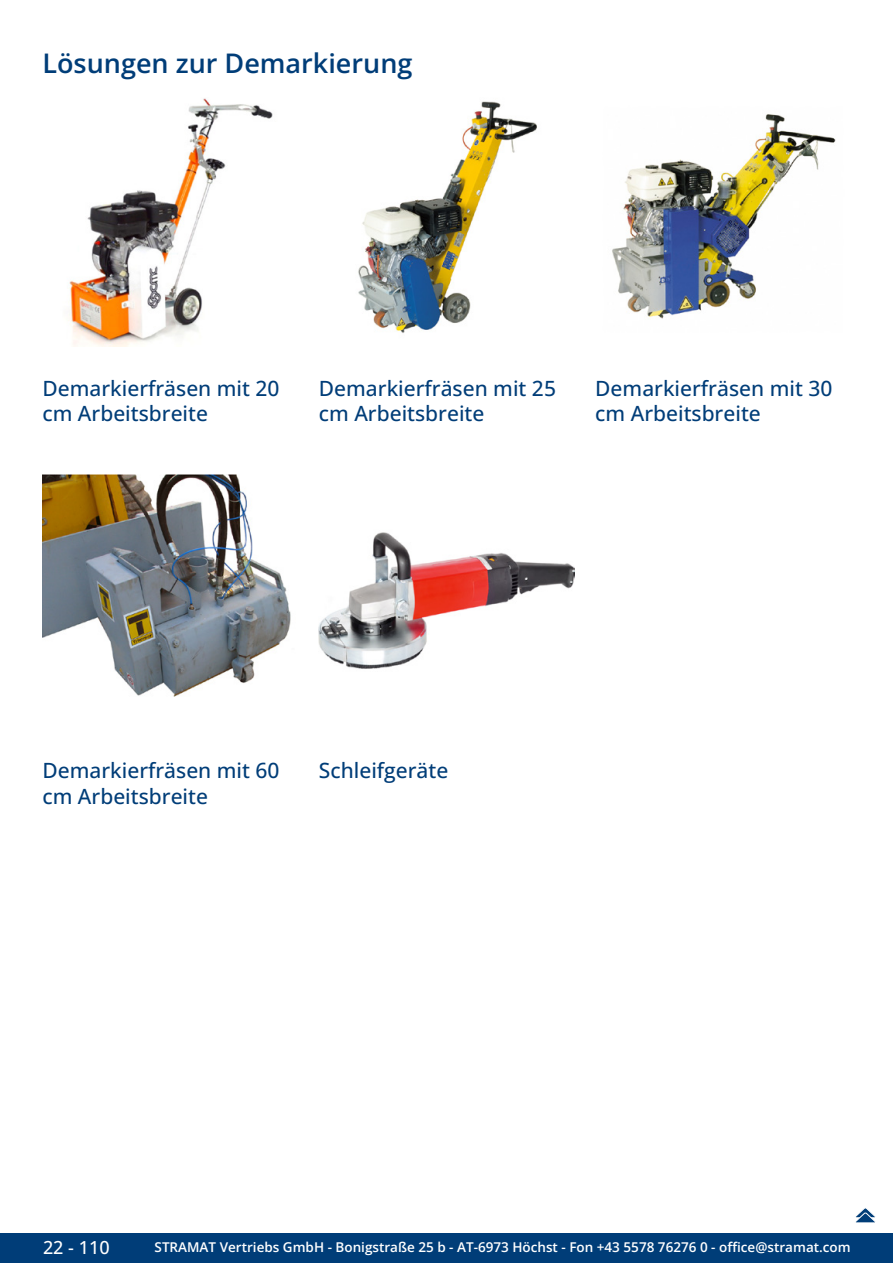
<style>
.page{position:relative;width:893px;height:1263px;background:#fff}
.page>*{position:absolute;margin:0;border:0;box-sizing:border-box;transform-origin:0 0}
.GruppeName{font:600 27px "Open Sans";color:#003d78}
.Übersicth{font:500 21px/25.2px "Open Sans";color:#003d78}
.t1{font:500 18px "Open Sans";color:#fff}
.t2{font:600 13.5px "Open Sans";color:#fff}
</style>
<div class="page">
<div style="left:0;top:1233px;width:893px;height:30px;background:#003d78"></div>
<img style="left:68px;top:98px;width:205px;height:249px">
<img style="left:43px;top:474px;width:248px;height:223px">
<img style="left:358px;top:101px;width:179px;height:232px">
<img style="left:319px;top:532px;width:255px;height:137px">
<img style="left:612px;top:114px;width:224px;height:205px">
<svg style="left:855px;top:1208px;width:21px;height:15px"></svg>
<p class="GruppeName" style="left:43px;top:44px;width:371px">Lösungen zur Demarkierung</p>
<p class="Übersicth" style="left:43px;top:375px;width:239px">Demarkierfräsen mit 20 cm Arbeitsbreite</p>
<p class="Übersicth" style="left:319px;top:375px;width:239px">Demarkierfräsen mit 25 cm Arbeitsbreite</p>
<p class="Übersicth" style="left:595px;top:375px;width:239px">Demarkierfräsen mit 30 cm Arbeitsbreite</p>
<p class="Übersicth" style="left:43px;top:758px;width:239px">Demarkierfräsen mit 60 cm Arbeitsbreite</p>
<p class="Übersicth" style="left:319px;top:758px;width:131px">Schleifgeräte</p>
<p class="t1" style="left:43px;top:1234px;width:68px">22 - 110</p>
<p class="t2" style="left:155px;top:1238px;width:698px">STRAMAT Vertriebs GmbH - Bonigstraße 25 b - AT-6973 Höchst - Fon +43 5578 76276 0 - office@stramat.com</p>
</div>
